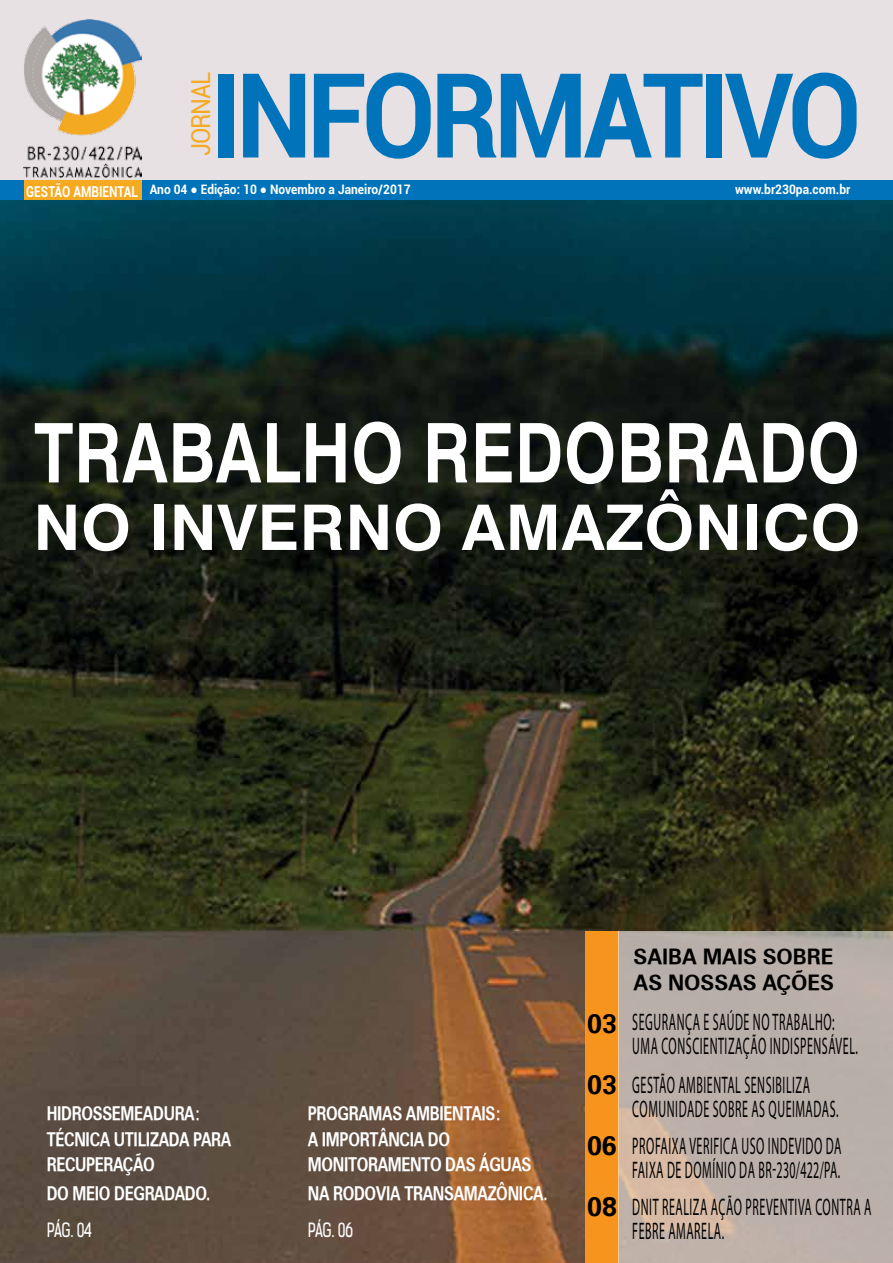
<style>
.page{position:relative;width:893px;height:1263px;background:#fff}
.page>*{position:absolute;margin:0;border:0;box-sizing:border-box;transform-origin:0 0}
.t1{font:700 117.75px "Roboto";letter-spacing:-.05em;color:#0073bb;scale:.92 1}
.t2{font:700 82.5px "Swiss 721 BT";letter-spacing:.015em;color:#fff;scale:.8 1}
.t3{font:700 63px "Swiss 721 BT";letter-spacing:.015em;color:#fff}
.t4{font:26.1px "Roboto";letter-spacing:-.05em;color:#f5aa21;scale:.92 1}
.t5{font:24px/24px "Myriad Pro";letter-spacing:.045em;color:#000;scale:.5 1}
.t6{font:21px "Zurich Bold BT";color:#000}
.t7{font:18.75px/25.5px "Zurich Bold BT";letter-spacing:-.02em;color:#fff;scale:.8 1}
.t8{font:18.75px "Kelson Sans";letter-spacing:-.035em;color:#fff;scale:.8 1}
.t9{font:700 15px "Roboto";color:#fff;scale:.8 1}
.t10{font:700 13.05px "Roboto";color:#fff;scale:.92 1}
.s1{font-family:"Arial"}
.s2{font-size:13.05px}
.s3{font-family:"Arial";font-size:13.05px}
.s4{font-family:"Zurich Bold BT";font-size:27px}
</style>
<div class="page">
<img style="left:0;top:200px;width:893px;height:1063px">
<div style="left:0;top:0;width:893px;height:180px;background:#e7e1e4"></div>
<div style="left:141px;top:180px;width:752px;height:20px;background:#0073bb"></div>
<div style="left:23px;top:180px;width:118px;height:20px;background:#f5aa21"></div>
<div style="left:0;top:180px;width:23px;height:20px;background:#0073bb"></div>
<img style="left:23px;top:19px;width:118px;height:158px">
<div style="left:585px;top:931px;width:34px;height:332px;background:#f7941e"></div>
<svg style="left:619px;top:931px;width:274px;height:332px;background:#bdb0a8"></svg>
<p class="t4" style="left:182px;top:156px;width:93px;rotate:-90deg">JORNAL</p>
<h1 class="t1" style="left:210px;top:33px;width:710px">INFORMATIVO</h1>
<p class="t10" style="left:260px;top:181px;width:165px"><span class="s1">●</span> Novembro a Janeiro/2017</p>
<p class="t10" style="left:735px;top:181px;width:127px">www.br230pa.com.br</p>
<p class="t9" style="left:26px;top:181px;width:290px">GESTÃO AMBIENTAL <span class="s2">Ano 04</span> <span class="s3">●</span> <span class="s2">Edição: 10</span></p>
<h2 class="t2" style="left:34px;top:403px;width:1033px">TRABALHO REDOBRADO</h2>
<h3 class="t3" style="left:34px;top:489px;width:828px">NO INVERNO AMAZÔNICO</h3>
<p class="t6" style="left:634px;top:944px;width:14px">SAIBA</p>
<p class="t6" style="left:703px;top:944px;width:14px">MAIS</p>
<p class="t6" style="left:763px;top:944px;width:15px">SOBRE</p>
<p class="t6" style="left:634px;top:969px;width:50px">AS NOSSAS</p>
<p class="t6" style="left:762px;top:969px;width:59px">AÇÕES</p>
<p class="t7" style="left:47px;top:1101px;width:232px">HIDROSSEMEADURA:<br>TÉCNICA UTILIZADA PARA<br>RECUPERAÇÃO</p>
<p class="t7" style="left:47px;top:1180px;width:206px">DO MEIO DEGRADADO.</p>
<p class="t8" style="left:47px;top:1219px;width:58px">Pág. 04</p>
<p class="t7" style="left:308px;top:1101px;width:281px">PROGRAMAS AMBIENTAIS:<br>A IMPORTÂNCIA DO<br>MONITORAMENTO DAS ÁGUAS</p>
<p class="t7" style="left:308px;top:1180px;width:301px">NA RODOVIA TRANSAMAZÔNICA.</p>
<p class="t8" style="left:308px;top:1219px;width:58px">Pág. 06</p>
<p class="t5" style="left:632px;top:1009px;width:453px;text-indent:-45px"><span class="s4">03</span> SEGURANÇA E SAÚDE NO TRABALHO:<br>UMA CONSCIENTIZAÇÃO INDISPENSÁVEL.</p>
<p class="t5" style="left:632px;top:1072px;width:414px;text-indent:-45px"><span class="s4">03</span> GESTÃO AMBIENTAL SENSIBILIZA<br>COMUNIDADE SOBRE AS QUEIMADAS.</p>
<p class="t5" style="left:587px;top:1133px;width:508px;text-align:right"><span class="s4">06</span> PROFAIXA VERI FICA USO INDEVIDO DA<br>FAIXA DE DOMÍNIO DA BR-230/422/PA.</p>
<p class="t5" style="left:632px;top:1194px;width:477px;text-indent:-45px"><span class="s4">08</span> DNIT REALIZA AÇÃO PREVENTIVA CONTRA A<br>FEBRE AMARELA.</p>
</div>
